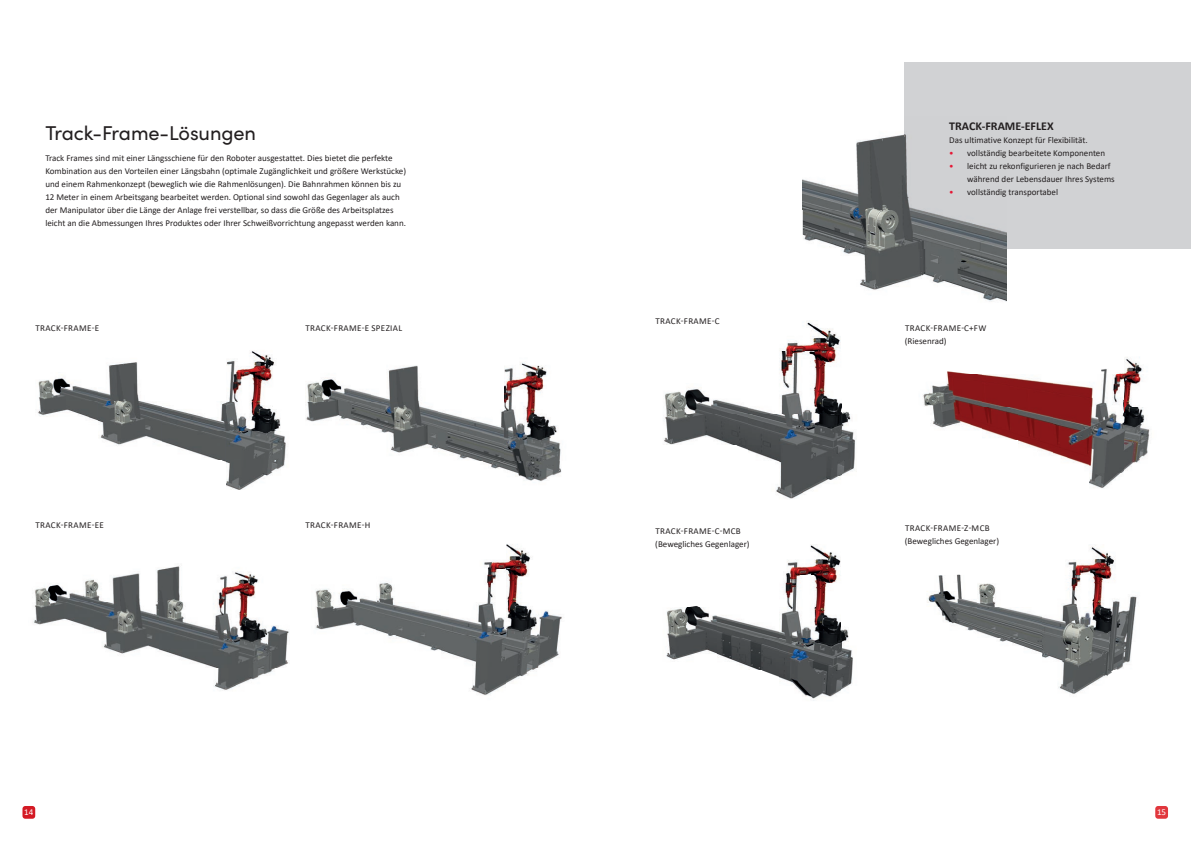
<style>
.page{position:relative;width:1191px;height:842px;background:#fff}
.page>*{position:absolute;margin:0;border:0;box-sizing:border-box;transform-origin:0 0}
.t1{font:20px "Sofia Pro";letter-spacing:-.005em;color:#231f20}
.t2{font:700 12px "Calibri";color:#231f20}
.t3{font:9px/13px "Calibri";color:#231f20}
.t4{font:9px "Calibri";letter-spacing:.04em;color:#231f20}
.t5{font:9px/13px "Calibri";letter-spacing:.03em;color:#231f20}
.t6{font:9px "Calibri";color:#fff}
.s1{color:#e51836}
</style>
<div class="page">
<div style="left:22px;top:806px;width:13px;height:13px;background:#d41a24;border-radius:3px"></div>
<div style="left:1155px;top:806px;width:13px;height:13px;background:#e1373d;border-radius:3px"></div>
<div style="left:905px;top:62px;width:286px;height:187px;background:#d1d2d4"></div>
<img style="left:38px;top:350px;width:248px;height:140px">
<img style="left:33px;top:566px;width:256px;height:124px">
<img style="left:306px;top:362px;width:256px;height:119px">
<img style="left:802px;top:117px;width:103px;height:93px">
<img style="left:802px;top:210px;width:137px;height:80px">
<img style="left:939px;top:249px;width:68px;height:53px">
<img style="left:905px;top:134px;width:102px;height:115px">
<img style="left:315px;top:544px;width:247px;height:151px">
<img style="left:927px;top:545px;width:210px;height:149px">
<img style="left:923px;top:357px;width:227px;height:131px">
<img style="left:664px;top:321px;width:192px;height:178px">
<img style="left:666px;top:544px;width:187px;height:157px">
<h1 class="t1" style="left:45px;top:118px;width:212px">Track-Frame-Lösungen</h1>
<p class="t3" style="left:45px;top:151px;width:362px">Track Frames sind mit einer Längsschiene für den Roboter ausgestattet. Dies bietet die perfekte Kombination aus den Vorteilen einer Längsbahn (optimale Zugänglichkeit und größere Werkstücke) und einem Rahmenkonzept (beweglich wie die Rahmenlösungen). Die Bahnrahmen können bis zu 12 Meter in einem Arbeitsgang bearbeitet werden. Optional sind sowohl das Gegenlager als auch der Manipulator über die Länge der Anlage frei verstellbar, so dass die Größe des Arbeitsplatzes leicht an die Abmessungen Ihres Produktes oder Ihrer Schweißvorrichtung angepasst werden kann.</p>
<h2 class="t2" style="left:949px;top:117px;width:106px">TRACK-FRAME-EFLEX</h2>
<p class="t3" style="left:949px;top:133px;width:140px">Das ultimative Konzept für Flexibilität.</p>
<p class="t3" style="left:949px;top:146px;width:157px"><span class="s1">•</span> vollständig bearbeitete Komponenten</p>
<p class="t3" style="left:967px;top:159px;width:149px;text-indent:-18px"><span class="s1">•</span> leicht zu rekonfigurieren je nach Bedarf während der Lebensdauer Ihres Systems</p>
<p class="t3" style="left:949px;top:185px;width:110px"><span class="s1">•</span> vollständig transportabel</p>
<p class="t4" style="left:35px;top:322px;width:65px">TRACK-FRAME-E</p>
<p class="t4" style="left:305px;top:322px;width:98px">TRACK-FRAME-E SPEZIAL</p>
<p class="t4" style="left:655px;top:315px;width:66px">TRACK-FRAME-C</p>
<p class="t5" style="left:905px;top:321px;width:83px">TRACK-FRAME-C+FW (Riesenrad)</p>
<p class="t4" style="left:35px;top:519px;width:70px">TRACK-FRAME-EE</p>
<p class="t4" style="left:305px;top:519px;width:66px">TRACK-FRAME-H</p>
<p class="t3" style="left:655px;top:524px;width:96px">TRACK-FRAME-C-MCB (Bewegliches Gegenlager)</p>
<p class="t3" style="left:905px;top:521px;width:96px">TRACK-FRAME-Z-MCB (Bewegliches Gegenlager)</p>
<p class="t6" style="left:24px;top:806px;width:11px">14</p>
<p class="t6" style="left:1157px;top:806px;width:11px">15</p>
</div>
